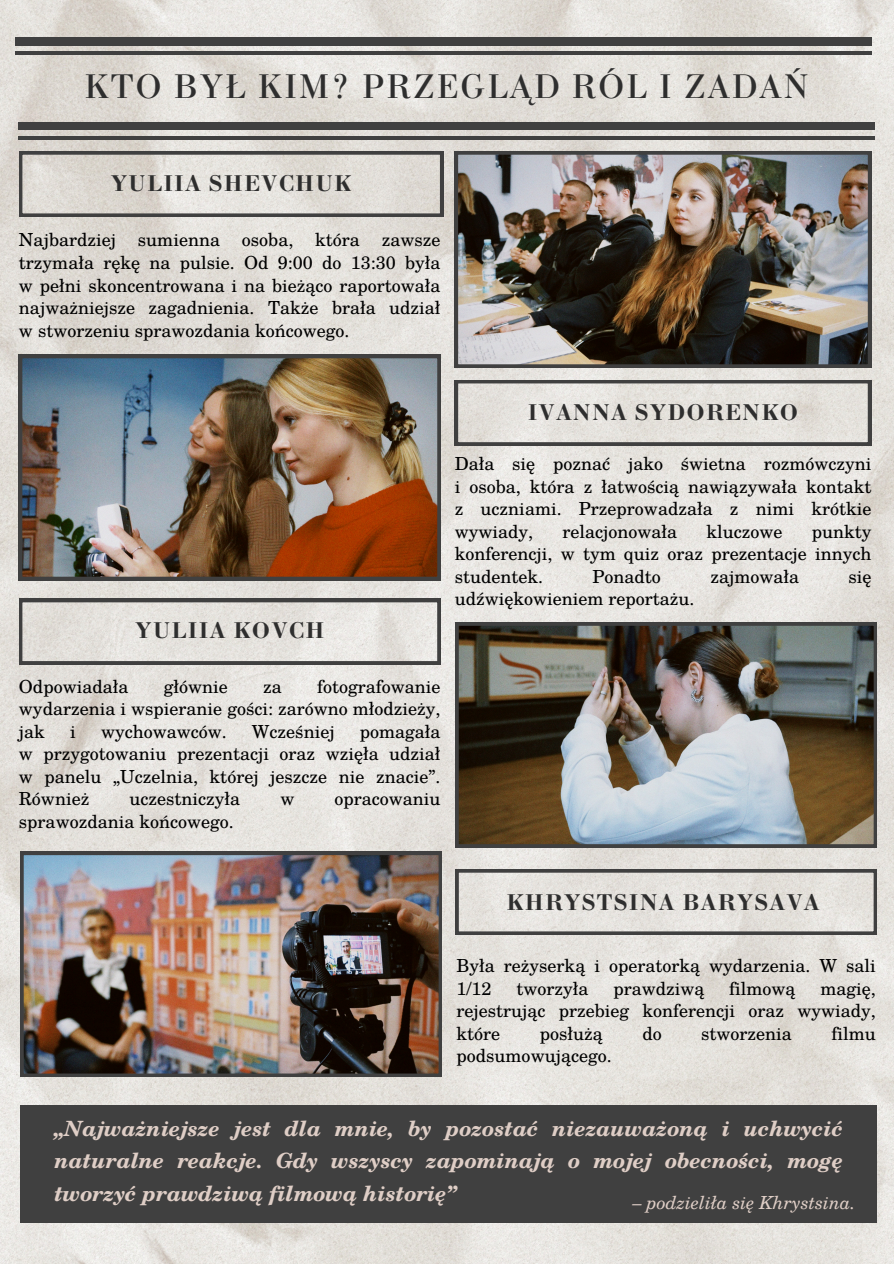
<style>
.page{position:relative;width:894px;height:1264px;background:#fff}
.page>*{position:absolute;margin:0;border:0;box-sizing:border-box;transform-origin:0 0}
.t1{font:36px "Bodoni";letter-spacing:.05em;color:#2e2e2e}
.t2{font:700 24px "Bodoni";letter-spacing:.05em;color:#2e2e2e}
.t3{font:italic 700 21px/32.7px "Te X Gyre Schola";color:#dfcec6;text-align:justify}
.t4{font:18px/22.5px "Te X Gyre Schola";color:#000;text-align:justify}
.t5{font:italic 18px "Te X Gyre Schola";color:#dfcec6}
</style>
<div class="page">
<img style="left:0;top:0;width:893px;height:1263px">
<div style="left:19px;top:122px;width:855px;height:8px;background:#404040"></div>
<hr style="left:19px;top:136px;width:855px;height:3px;background:#404040">
<img style="left:454px;top:151px;width:416px;height:216px">
<svg style="left:19px;top:151px;width:424px;height:66px;background:#ccc9c3"></svg>
<svg style="left:19px;top:599px;width:421px;height:65px;background:#d3d0cc"></svg>
<svg style="left:454px;top:380px;width:416px;height:65px;background:#d2cfcb"></svg>
<svg style="left:455px;top:869px;width:421px;height:65px;background:#d3d0cc"></svg>
<img style="left:19px;top:355px;width:421px;height:225px">
<div style="left:20px;top:1104px;width:856px;height:118px;background:#404040"></div>
<img style="left:455px;top:622px;width:421px;height:225px">
<img style="left:20px;top:851px;width:421px;height:225px">
<div style="left:16px;top:38px;width:855px;height:7px;background:#404040"></div>
<hr style="left:16px;top:52px;width:855px;height:3px;background:#404040">
<p class="t1" style="left:84px;top:64px;width:725px">KTO BYŁ KIM? PRZEGLĄD RÓL I ZADAŃ</p>
<h1 class="t2" style="left:111px;top:168px;width:242px">YULIIA SHEVCHUK</h1>
<p class="t4" style="left:19px;top:228px;width:423px">Najbardziej sumienna osoba, która zawsze trzymała rękę na pulsie. Od 9:00 do 13:30 była w pełni skoncentrowana i na bieżąco raportowała najważniejsze zagadnienia. Także brała udział w stworzeniu sprawozdania końcowego.</p>
<p class="t2" style="left:135px;top:616px;width:190px">YULIIA KOVCH</p>
<h2 class="t2" style="left:527px;top:397px;width:272px">IVANNA SYDORENKO</h2>
<h2 class="t4" style="left:454px;top:452px;width:418px">Dała się poznać jako świetna rozmówczyni i osoba, która z łatwością nawiązywała kontakt z uczniami. Przeprowadzała z nimi krótkie wywiady,</h2>
<h2 class="t4" style="left:454px;top:519px;width:418px;text-indent:357px">punkty konferencji, w tym quiz oraz prezentacje innych studentek.</h2>
<h2 class="t4" style="left:562px;top:519px;width:116px">relacjonowała</h2>
<h2 class="t4" style="left:706px;top:519px;width:77px">kluczowe</h2>
<h2 class="t4" style="left:592px;top:564px;width:70px">Ponadto</h2>
<h2 class="t4" style="left:710px;top:564px;width:90px">zajmowała</h2>
<h2 class="t4" style="left:848px;top:564px;width:25px">się</h2>
<h2 class="t4" style="left:454px;top:587px;width:241px">udźwiękowieniem reportażu.</h2>
<p class="t4" style="left:19px;top:674px;width:423px;text-indent:298px">fotografowanie wydarzenia i wspieranie gości: zarówno młodzieży, jak</p>
<p class="t4" style="left:19px;top:674px;width:111px">Odpowiadała</p>
<p class="t4" style="left:164px;top:674px;width:66px">głównie</p>
<p class="t4" style="left:263px;top:674px;width:20px">za</p>
<p class="t4" style="left:19px;top:719px;width:423px;text-indent:341px">pomagała w przygotowaniu prezentacji oraz wzięła udział w panelu „Uczelnia, której jeszcze nie znacie”.<br>Również</p>
<p class="t4" style="left:70px;top:719px;width:7px">i</p>
<p class="t4" style="left:101px;top:719px;width:127px">wychowawców.</p>
<p class="t4" style="left:252px;top:719px;width:84px">Wcześniej</p>
<p class="t4" style="left:129px;top:787px;width:112px">uczestniczyła</p>
<p class="t4" style="left:280px;top:787px;width:16px">w</p>
<p class="t4" style="left:334px;top:787px;width:108px">opracowaniu</p>
<p class="t4" style="left:19px;top:809px;width:216px">sprawozdania końcowego.</p>
<p class="t2" style="left:506px;top:887px;width:314px">KHRYSTSINA BARYSAVA</p>
<p class="t4" style="left:456px;top:953px;width:420px">Była reżyserką i operatorką wydarzenia. W sali<br>1/12</p>
<p class="t4" style="left:516px;top:976px;width:74px">tworzyła</p>
<p class="t4" style="left:613px;top:976px;width:93px">prawdziwą</p>
<p class="t4" style="left:729px;top:976px;width:68px">filmową</p>
<p class="t4" style="left:456px;top:976px;width:420px;text-indent:364px">magię, rejestrując przebieg konferencji oraz wywiady, które</p>
<p class="t4" style="left:539px;top:1021px;width:65px">posłużą</p>
<p class="t4" style="left:642px;top:1021px;width:21px">do</p>
<p class="t4" style="left:701px;top:1021px;width:92px">stworzenia</p>
<p class="t4" style="left:831px;top:1021px;width:46px">filmu</p>
<p class="t4" style="left:456px;top:1043px;width:156px">podsumowującego.</p>
<h2 class="t3" style="left:54px;top:1110px;width:789px">„Najważniejsze jest dla mnie, by pozostać niezauważoną i uchwycić naturalne reakcje. Gdy wszyscy zapominają o mojej obecności, mogę tworzyć prawdziwą filmową historię”</h2>
<p class="t5" style="left:632px;top:1188px;width:224px">– podzieliła się Khrystsina.</p>
</div>
